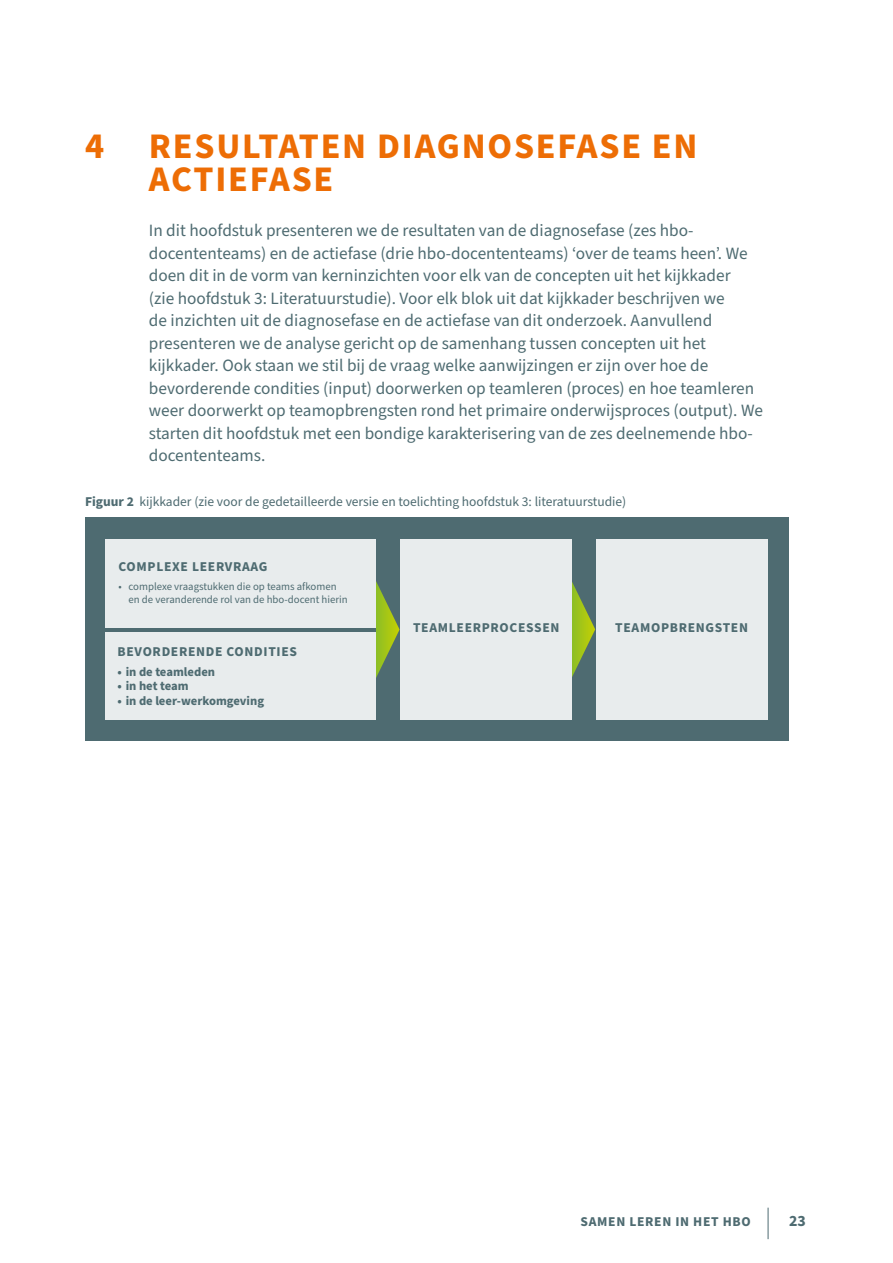
<style>
.page{position:relative;width:893px;height:1263px;background:#fff}
.page>*{position:absolute;margin:0;border:0;box-sizing:border-box;transform-origin:0 0}
.t1{font:700 36px/33.8px "Source Sans Pro";letter-spacing:.05em;color:#ed6d05}
.t2{font:17.25px/22.5px "Source Sans Pro";color:#4e6b71}
.t3{font:700 15.75px "Source Sans Pro";color:#4e6b71}
.t4{font:700 13.5px "Source Sans Pro";letter-spacing:.05em;color:#4e6b71}
.t5{font:13.5px "Source Sans Pro";color:#4e6b71}
.t6{font:700 12.6px "Source Sans Pro";color:#4e6b71}
.t7{font:10.8px/12.9px "Source Sans Pro";color:#4e6b71}
.s1{font-weight:700}
</style>
<div class="page">
<hr style="left:768px;top:1208px;width:1px;height:31px;background:#4e6b71">
<div style="left:85px;top:518px;width:704px;height:223px;background:#4e6b71"></div>
<svg style="left:376px;top:581px;width:24px;height:97px"></svg>
<svg style="left:572px;top:582px;width:23px;height:95px"></svg>
<div style="left:106px;top:539px;width:270px;height:88px;background:#e8eced"></div>
<div style="left:401px;top:539px;width:171px;height:180px;background:#e8eced"></div>
<div style="left:596px;top:539px;width:171px;height:180px;background:#e8eced"></div>
<div style="left:106px;top:632px;width:270px;height:87px;background:#e8eced"></div>
<h1 class="t1" style="left:149px;top:130px;width:550px;text-indent:-64px">4 RESULTATEN DIAGNOSEFASE EN<br>ACTIEFASE</h1>
<p class="t2" style="left:149px;top:220px;width:616px">In dit hoofdstuk presenteren we de resultaten van de diagnosefase (zes hbo&shy;docententeams) en de actiefase (drie hbo-docententeams) ‘over de teams heen’. We doen dit in de vorm van kerninzichten voor elk van de concepten uit het kijkkader<br>(zie hoofdstuk 3: Literatuurstudie). Voor elk blok uit dat kijkkader beschrijven we<br>de inzichten uit de diagnosefase en de actiefase van dit onderzoek. Aanvullend presenteren we de analyse gericht op de samenhang tussen concepten uit het kijkkader. Ook staan we stil bij de vraag welke aanwijzingen er zijn over hoe de bevorderende condities (input) doorwerken op teamleren (proces) en hoe teamleren weer doorwerkt op teamopbrengsten rond het primaire onderwijsproces (output). We starten dit hoofdstuk met een bondige karakterisering van de zes deelnemende hbo&shy;docententeams.</p>
<p class="t5" style="left:85px;top:493px;width:543px"><span class="s1">Figuur 2</span> kijkkader (zie voor de gedetailleerde versie en toelichting hoofdstuk 3: literatuurstudie)</p>
<p class="t4" style="left:119px;top:558px;width:150px">COMPLEXE LEERVRAAG</p>
<p class="t7" style="left:129px;top:580px;width:221px;text-indent:-10px">• complexe vraagstukken die op teams afkomen en de veranderende rol van de hbo-docent hierin</p>
<p class="t4" style="left:118px;top:642px;width:181px">BEVORDERENDE CONDITIES</p>
<p class="t6" style="left:118px;top:663px;width:99px">• in de teamleden</p>
<p class="t6" style="left:118px;top:677px;width:73px">• in het team</p>
<p class="t6" style="left:118px;top:692px;width:148px">• in de leer-werkomgeving</p>
<p class="t4" style="left:413px;top:618px;width:148px">TEAMLEERPROCESSEN</p>
<p class="t4" style="left:615px;top:619px;width:134px">TEAMOPBRENGSTEN</p>
<p class="t4" style="left:581px;top:1213px;width:172px">SAMEN LEREN IN HET HBO</p>
<p class="t3" style="left:789px;top:1210px;width:18px">23</p>
</div>
